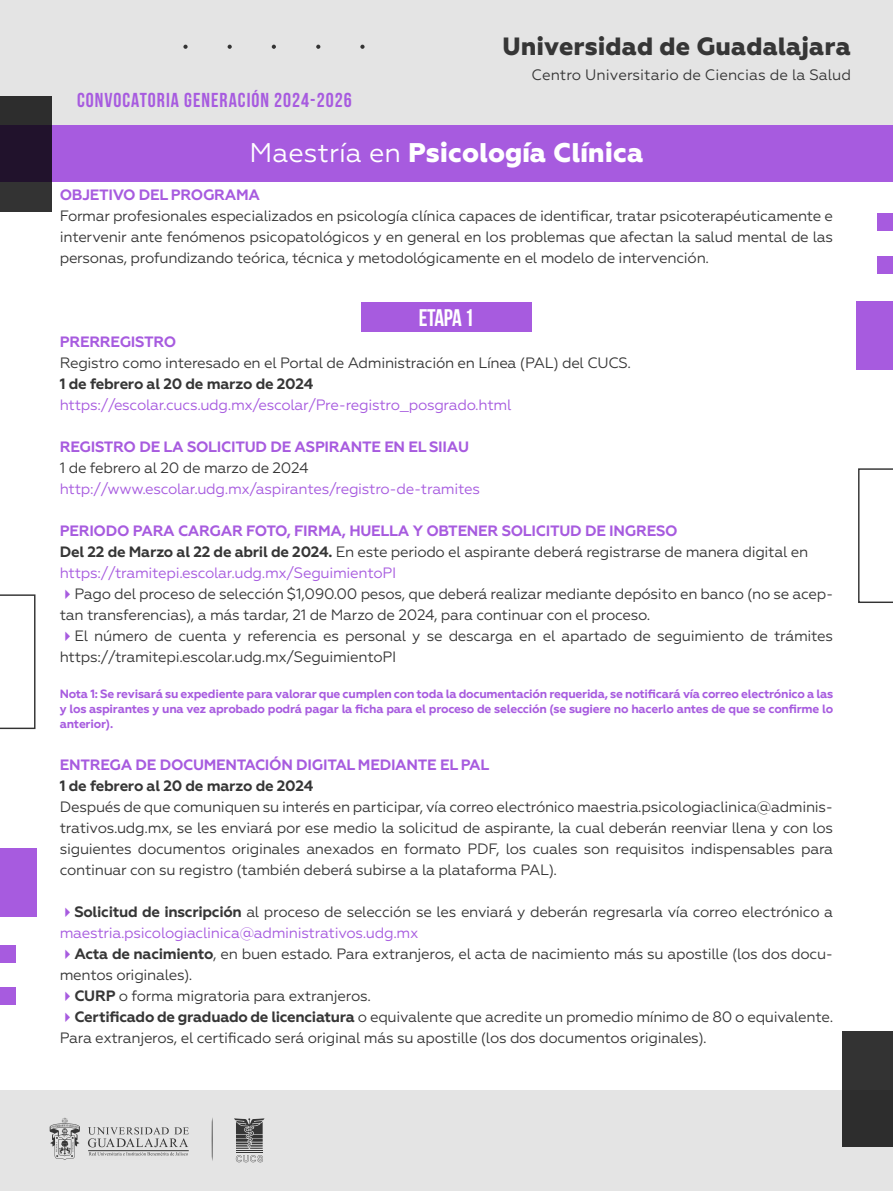
<style>
.page{position:relative;width:893px;height:1191px;background:#fff}
.page>*{position:absolute;margin:0;border:0;box-sizing:border-box;transform-origin:0 0}
.t1{font:800 27px "Geometria";color:#fff}
.t2{font:800 24.9px "Geometria";color:#363636}
.t3{font:700 24px "Bebas Neue";letter-spacing:-.025em;color:#fff}
.t4{font:20.1px "Bebas Neue";letter-spacing:.05em;color:#a75bdf}
.t5{font:15.15px "Geometria";color:#363636}
.t6{font:15px/21px "Geometria";letter-spacing:-.02em;color:#363636}
.t7{font:700 15px/21px "Geometria";letter-spacing:-.02em;color:#a75bdf}
.t8{font:15px "Geometria";letter-spacing:-.02em;color:#a75bdf}
.t9{font:700 15px "Geometria";letter-spacing:-.02em;color:#363636}
.t10{font:700 12px/15px "Geometria";letter-spacing:-.02em;color:#a75bdf;text-align:justify}
.s1{font-weight:400}
.s2{color:#363636}
.s3{font-weight:400;color:#363636}
.s4{color:#a75bdf}
.s5{font-weight:700}
</style>
<div class="page">
<div style="left:362px;top:303px;width:170px;height:29px;background:#a75bdf"></div>
<div style="left:0;top:25px;width:893px;height:156px;background:#a75bdf"></div>
<div style="left:0;top:0;width:893px;height:124px;background:#e4e4e4"></div>
<div style="left:0;top:1090px;width:893px;height:101px;background:#e4e4e4"></div>
<div style="left:0;top:848px;width:37px;height:69px;background:#a75bdf"></div>
<div style="left:0;top:945px;width:15px;height:17px;background:#a75bdf"></div>
<div style="left:0;top:988px;width:15px;height:17px;background:#a75bdf"></div>
<div style="left:856px;top:301px;width:37px;height:69px;background:#a75bdf"></div>
<div style="left:878px;top:256px;width:15px;height:17px;background:#a75bdf"></div>
<div style="left:878px;top:214px;width:15px;height:17px;background:#a75bdf"></div>
<svg style="left:858px;top:468px;width:35px;height:135px"></svg>
<svg style="left:0;top:594px;width:35px;height:135px"></svg>
<svg style="left:0;top:97px;width:51px;height:115px;background:#28212e"></svg>
<div style="left:842px;top:1030px;width:51px;height:116px;background:#333"></div>
<svg style="left:183px;top:45px;width:5px;height:4px"></svg>
<svg style="left:228px;top:45px;width:4px;height:4px"></svg>
<svg style="left:272px;top:45px;width:4px;height:4px"></svg>
<svg style="left:316px;top:45px;width:4px;height:4px"></svg>
<svg style="left:360px;top:45px;width:5px;height:4px"></svg>
<svg style="left:234px;top:1118px;width:30px;height:44px"></svg>
<svg style="left:50px;top:1118px;width:30px;height:42px"></svg>
<svg style="left:88px;top:1127px;width:101px;height:28px"></svg>
<hr style="left:212px;top:1117px;width:1px;height:44px;background:#363636;border-radius:50%">
<h3 class="t4" style="left:77px;top:89px;width:276px">CONVOCATORIA GENERACIÓN 2024-2026</h3>
<h2 class="t2" style="left:503px;top:31px;width:350px">Universidad de Guadalajara</h2>
<p class="t5" style="left:532px;top:66px;width:321px">Centro Universitario de Ciencias de la Salud</p>
<h1 class="t1" style="left:249px;top:136px;width:396px"><span class="s1">Maestría en</span> Psicología Clínica</h1>
<p class="t7" style="left:60px;top:184px;width:202px">OBJETIVO DEL PROGRAMA</p>
<p class="t6" style="left:60px;top:205px;width:775px;text-align:justify">Formar profesionales especializados en psicología clínica capaces de identificar, tratar psicoterapéuticamente e intervenir ante fenómenos psicopatológicos y en general en los problemas que afectan la salud mental de las personas, profundizando teórica, técnica y metodológicamente en el modelo de intervención.</p>
<h3 class="t3" style="left:419px;top:305px;width:57px">ETAPA 1</h3>
<p class="t7" style="left:60px;top:331px;width:118px">PRERREGISTRO</p>
<p class="t6" style="left:60px;top:352px;width:573px">Registro como interesado en el Portal de Administración en Línea (PAL) del CUCS.</p>
<p class="t9" style="left:60px;top:375px;width:255px">1 de febrero al 20 de marzo de 2024</p>
<p class="t8" style="left:60px;top:396px;width:453px">https://escolar.cucs.udg.mx/escolar/Pre-registro_posgrado.html</p>
<p class="t7" style="left:60px;top:436px;width:411px">REGISTRO DE LA SOLICITUD DE ASPIRANTE EN EL SIIAU</p>
<p class="t6" style="left:60px;top:457px;width:250px">1 de febrero al 20 de marzo de 2024</p>
<p class="t8" style="left:60px;top:480px;width:422px">http://www.escolar.udg.mx/aspirantes/registro-de-tramites</p>
<p class="t7" style="left:60px;top:520px;width:750px">PERIODO PARA CARGAR FOTO, FIRMA, HUELLA Y OBTENER SOLICITUD DE INGRESO<br><span class="s2">Del 22 de Marzo al 22 de abril de 2024.</span> <span class="s3">En este periodo el aspirante deberá registrarse de manera digital en </span><span class="s1">https://tramitepi.escolar.udg.mx/SeguimientoPI</span></p>
<p class="t6" style="left:60px;top:583px;width:775px"><span class="s4">✔</span>Pago del proceso de selección $1,090.00 pesos, que deberá realizar mediante depósito en banco (no se acep&shy;tan transferencias), a más tardar, 21 de Marzo de 2024, para continuar con el proceso.</p>
<p class="t6" style="left:60px;top:625px;width:775px"><span class="s4">✔</span>El número de cuenta y referencia es personal y se descarga en el apartado de seguimiento de trámites https://tramitepi.escolar.udg.mx/SeguimientoPI</p>
<p class="t10" style="left:60px;top:686px;width:775px">Nota 1: Se revisará su expediente para valorar que cumplen con toda la documentación requerida, se notificará vía correo electrónico a las y los aspirantes y una vez aprobado podrá pagar la ficha para el proceso de selección (se sugiere no hacerlo antes de que se confirme lo anterior).</p>
<p class="t7" style="left:60px;top:754px;width:431px">ENTREGA DE DOCUMENTACIÓN DIGITAL MEDIANTE EL PAL</p>
<p class="t9" style="left:60px;top:777px;width:255px">1 de febrero al 20 de marzo de 2024</p>
<p class="t6" style="left:60px;top:796px;width:775px;text-align:justify">Después de que comuniquen su interés en participar, vía correo electrónico maestria.psicologiaclinica@adminis&shy;trativos.udg.mx, se les enviará por ese medio la solicitud de aspirante, la cual deberán reenviar llena y con los siguientes documentos originales anexados en formato PDF, los cuales son requisitos indispensables para continuar con su registro (también deberá subirse a la plataforma PAL).</p>
<p class="t6" style="left:60px;top:901px;width:775px"><span class="s4">✔</span><span class="s5">Solicitud de inscripción</span> al proceso de selección se les enviará y deberán regresarla vía correo electrónico a <span class="s4">maestria.psicologiaclinica@administrativos.udg.mx</span></p>
<p class="t6" style="left:60px;top:943px;width:775px"><span class="s4">✔</span><span class="s5">Acta de nacimiento</span>, en buen estado. Para extranjeros, el acta de nacimiento más su apostille (los dos docu&shy;mentos originales).</p>
<p class="t6" style="left:60px;top:985px;width:313px"><span class="s4">✔</span><span class="s5">CURP</span> o forma migratoria para extranjeros.</p>
<p class="t6" style="left:60px;top:1006px;width:775px"><span class="s4">✔</span><span class="s5">Certificado de graduado de licenciatura</span> o equivalente que acredite un promedio mínimo de 80 o equivalente.<br>Para extranjeros, el certificado será original más su apostille (los dos documentos originales).</p>
</div>
